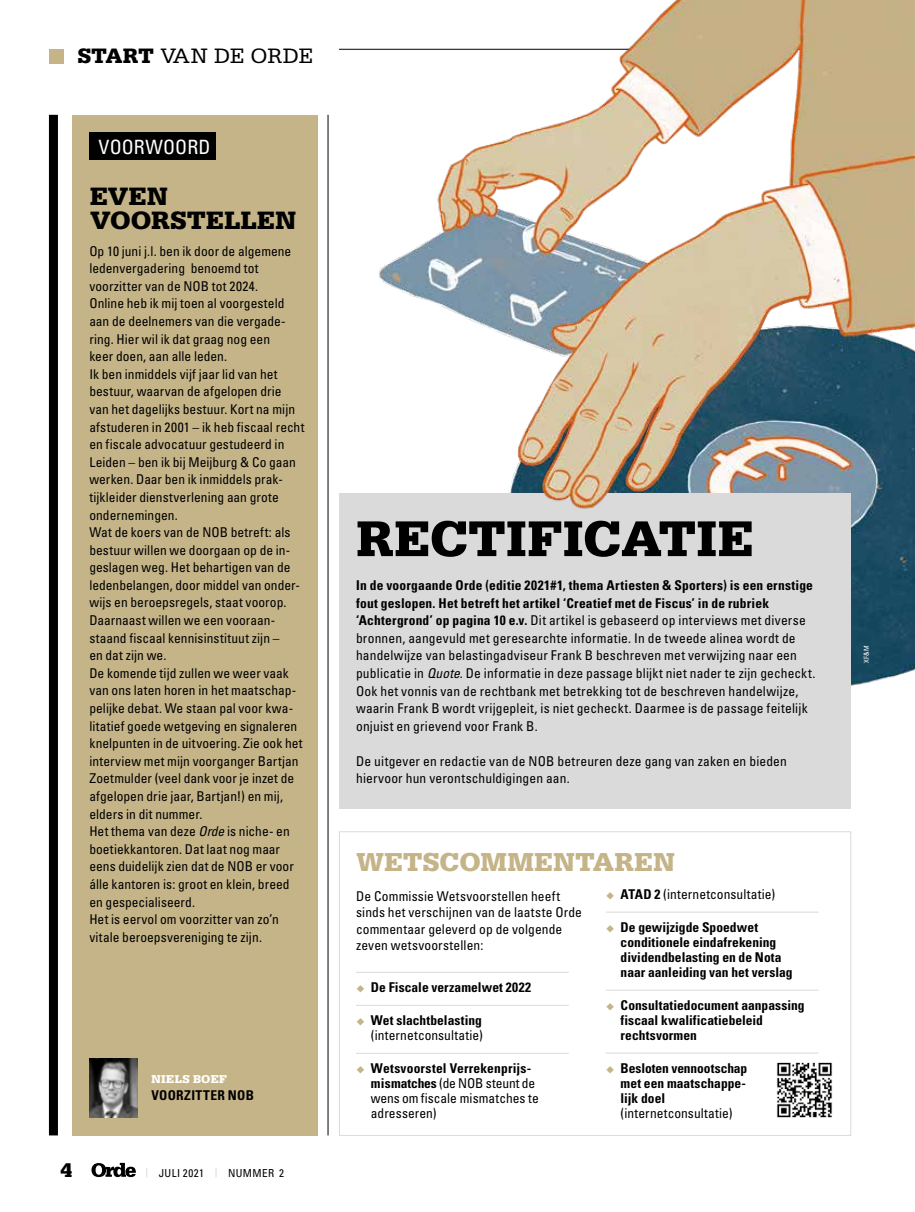
<style>
.page{position:relative;width:915px;height:1212px;background:#fff}
.page>*{position:absolute;margin:0;border:0;box-sizing:border-box;transform-origin:0 0}
.t1{font:900 53.1px "Serifa Std";color:#000}
.t2{font:900 27.45px "Serifa Std";letter-spacing:.01em;color:#c5b488}
.t3{font:900 26.55px/24px "Serifa Std";letter-spacing:.005em;color:#000}
.t4{font:22.05px "Serifa Std";letter-spacing:-.015em;color:#000}
.t5{font:900 21px "Serifa Std";color:#000}
.t6{font:condensed 19.65px "Univers LT Std";letter-spacing:.005em;color:#fff}
.t7{font:condensed 13.5px/17.5px "Univers LT Std";letter-spacing:.005em;color:#000}
.t8{font:700 condensed 13.5px/15px "Univers LT Std";letter-spacing:.005em;color:#000}
.t9{font:700 condensed 13.5px "Univers LT Std";letter-spacing:.025em;color:#000}
.t10{font:900 12px "Serifa Std";letter-spacing:.03em;color:#fff}
.t11{font:condensed 10.95px "Univers LT Std";letter-spacing:.035em;color:#000}
.t12{font:condensed 6.75px "Univers LT Std";color:#fff}
.s1{font-weight:900}
.s2{font-style:italic}
.s3{font-family:"Serifa Std";font-weight:700;font-stretch:normal;font-size:9.45px;color:#dadada}
.s4{font-weight:700}
.s5{color:#c5b488}
</style>
<div class="page">
<svg style="left:91px;top:1163px;width:45px;height:14px"></svg>
<hr style="left:339px;top:49px;width:511px;height:1px;background:#000">
<img style="left:348px;top:0;width:566px;height:714px">
<div style="left:72px;top:115px;width:245px;height:1020px;background:#c5b488"></div>
<img style="left:90px;top:1059px;width:47px;height:59px">
<div style="left:49px;top:49px;width:15px;height:15px;background:#c5b488"></div>
<div style="left:49px;top:115px;width:9px;height:1020px;background:#000"></div>
<div style="left:90px;top:132px;width:126px;height:28px;background:#000"></div>
<hr style="left:327px;top:115px;width:1px;height:1020px;background:#000">
<div style="left:339px;top:493px;width:511px;height:316px;background:#dadada"></div>
<svg style="left:339px;top:831px;width:512px;height:305px"></svg>
<hr style="left:356px;top:972px;width:212px;height:1px;background:#dadada">
<hr style="left:356px;top:1005px;width:212px;height:1px;background:#dadada">
<hr style="left:356px;top:1053px;width:212px;height:1px;background:#dadada">
<img style="left:775px;top:1055px;width:58px;height:63px">
<hr style="left:605px;top:912px;width:213px;height:1px;background:#dadada">
<hr style="left:605px;top:990px;width:213px;height:1px;background:#dadada">
<hr style="left:605px;top:1053px;width:213px;height:1px;background:#dadada">
<img style="left:489px;top:273px;width:425px;height:264px">
<h3 class="t4" style="left:78px;top:44px;width:237px"><span class="s1">START</span> VAN DE ORDE</h3>
<h3 class="t6" style="left:98px;top:134px;width:114px">VOORWOORD</h3>
<h3 class="t3" style="left:90px;top:184px;width:207px">EVEN<br>VOORSTELLEN</h3>
<p class="t7" style="left:89px;top:242px;width:216px">Op 10 juni j.l. ben ik door de algemene ledenvergadering benoemd tot voorzitter van de NOB tot 2024.<br>Online heb ik mij toen al voorgesteld aan de deelnemers van die vergade&shy;ring. Hier wil ik dat graag nog een<br>keer doen, aan alle leden.<br>Ik ben inmiddels vijf jaar lid van het bestuur, waarvan de afgelopen drie van het dagelijks bestuur. Kort na mijn afstuderen in 2001 – ik heb fiscaal recht en fiscale advocatuur gestudeerd in Leiden – ben ik bij Meijburg &amp; Co gaan werken. Daar ben ik inmiddels prak&shy;tijkleider dienstverlening aan grote ondernemingen.<br>Wat de koers van de NOB betreft: als bestuur willen we doorgaan op de in&shy;geslagen weg. Het behartigen van de ledenbelangen, door middel van onder&shy;wijs en beroepsregels, staat voorop.<br>Daarnaast willen we een vooraan&shy;staand fiscaal kennisinstituut zijn –<br>en dat zijn we.<br>De komende tijd zullen we weer vaak van ons laten horen in het maatschap&shy;pelijke debat. We staan pal voor kwa&shy;litatief goede wetgeving en signaleren knelpunten in de uitvoering. Zie ook het interview met mijn voorganger Bartjan Zoetmulder (veel dank voor je inzet de afgelopen drie jaar, Bartjan!) en mij, elders in dit nummer.<br>Het thema van deze <span class="s2">Orde</span> is niche- en boetiekkantoren. Dat laat nog maar eens duidelijk zien dat de NOB er voor álle kantoren is: groot en klein, breed en gespecialiseerd.<br>Het is eervol om voorzitter van zo’n vitale beroepsvereniging te zijn.</p>
<p class="t10" style="left:151px;top:1072px;width:77px">NIELS BOEF</p>
<p class="t9" style="left:151px;top:1087px;width:104px">VOORZITTER NOB</p>
<h3 class="t5" style="left:61px;top:1157px;width:13px">4</h3>
<p class="t11" style="left:146px;top:1166px;width:139px"><span class="s3">|</span> JULI 2021 <span class="s3">|</span> NUMMER 2</p>
<h1 class="t1" style="left:356px;top:507px;width:398px">RECTIFICATIE</h1>
<p class="t7" style="left:356px;top:576px;width:460px"><span class="s4">In de voorgaande Orde (editie 2021#1, thema Artiesten &amp; Sporters) is een ernstige fout geslopen. Het betreft het artikel ‘Creatief met de Fiscus’ in de rubriek ‘Achtergrond’ op pagina 10 e.v.</span> Dit artikel is gebaseerd op interviews met diverse bronnen, aangevuld met geresearchte informatie. In de tweede alinea wordt de handelwijze van belastingadviseur Frank B beschreven met verwijzing naar een publicatie in <span class="s2">Quote</span>. De informatie in deze passage blijkt niet nader te zijn gecheckt.<br>Ook het vonnis van de rechtbank met betrekking tot de beschreven handelwijze, waarin Frank B wordt vrijgepleit, is niet gecheckt. Daarmee is de passage feitelijk onjuist en grievend voor Frank B.</p>
<p class="t7" style="left:356px;top:752px;width:432px">De uitgever en redactie van de NOB betreuren deze gang van zaken en bieden hiervoor hun verontschuldigingen aan.</p>
<h2 class="t2" style="left:356px;top:846px;width:320px">WETSCOMMENTAREN</h2>
<p class="t7" style="left:356px;top:887px;width:227px;line-height:16.5px">De Commissie Wetsvoorstellen heeft sinds het verschijnen van de laatste Orde commentaar geleverd op de volgende zeven wetsvoorstellen:</p>
<p class="t8" style="left:356px;top:980px;width:177px"><span class="s5">◆</span> De Fiscale verzamelwet 2022</p>
<p class="t7" style="left:356px;top:1013px;width:128px;line-height:15px;text-align:right"><span class="s5">◆</span> <span class="s4">Wet slachtbelasting </span>(internetconsultatie)</p>
<p class="t7" style="left:371px;top:1061px;width:169px;line-height:15px;text-indent:-15px"><span class="s5">◆</span> <span class="s4">Wetsvoorstel Verrekenprijs&shy;mismatches</span> (de NOB steunt de wens om fiscale mismatches te adresseren)</p>
<p class="t7" style="left:605px;top:885px;width:171px"><span class="s5">◆</span> <span class="s4">ATAD 2</span> (internetconsultatie)</p>
<p class="t8" style="left:620px;top:920px;width:173px;text-indent:-15px"><span class="s5">◆</span> De gewijzigde Spoedwet conditionele eindafrekening dividendbelasting en de Nota naar aanleiding van het verslag</p>
<p class="t8" style="left:620px;top:998px;width:185px;text-indent:-15px"><span class="s5">◆</span> Consultatiedocument aanpassing fiscaal kwalificatiebeleid rechtsvormen</p>
<p class="t8" style="left:620px;top:1061px;width:128px;text-align:justify;text-indent:-15px"><span class="s5">◆</span> Besloten vennootschap met een maatschappe&shy;lijk doel</p>
<p class="t7" style="left:620px;top:1104px;width:113px">(internetconsultatie)</p>
<p class="t12" style="left:861px;top:663px;width:20px;rotate:-90deg">XF&amp;M</p>
</div>
